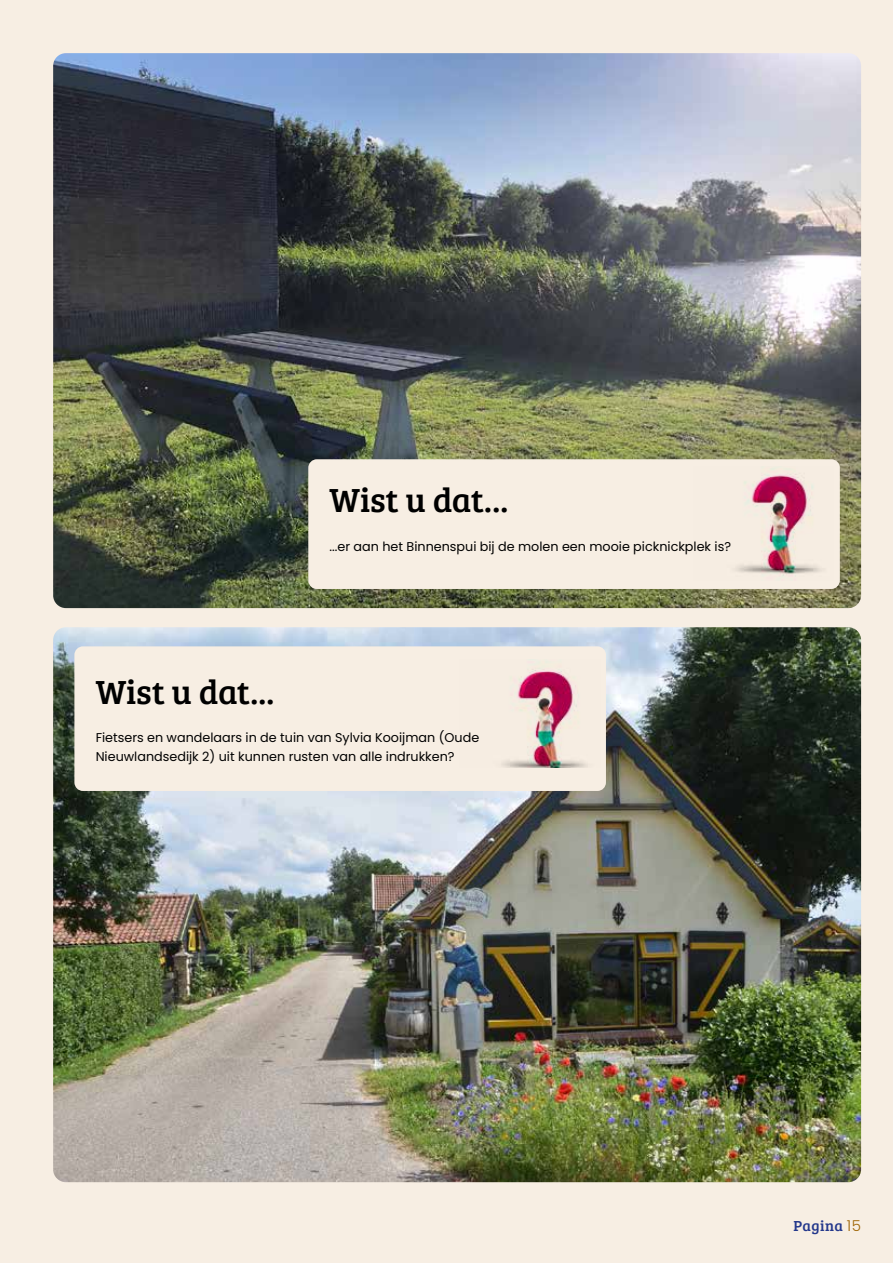
<style>
.page{position:relative;width:893px;height:1263px;background:#f7eee3}
.page>*{position:absolute;margin:0;border:0;box-sizing:border-box;transform-origin:0 0}
.t1{font:34.5px "Bree Serif";letter-spacing:-.005em;color:#000}
.t2{font:15px "Bree Serif";letter-spacing:.025em;color:#23378b}
.t3{font:12.75px/19.2px "Poppins";color:#000}
.s1{font-family:"Poppins";font-weight:300;color:#a06606}
</style>
<div class="page">
<img style="left:53px;top:53px;width:808px;height:555px">
<div style="left:308px;top:459px;width:532px;height:130px;background:#f7eee3;border-radius:9px"></div>
<img style="left:735px;top:468px;width:87px;height:109px">
<img style="left:53px;top:627px;width:808px;height:555px">
<div style="left:74px;top:646px;width:532px;height:145px;background:#f7eee3;border-radius:9px"></div>
<img style="left:501px;top:661px;width:87px;height:106px">
<h1 class="t1" style="left:330px;top:475px;width:180px">Wist u dat...</h1>
<p class="t3" style="left:330px;top:537px;width:403px">...er aan het Binnenspui bij de molen een mooie picknickplek is?</p>
<h1 class="t1" style="left:96px;top:667px;width:180px">Wist u dat...</h1>
<p class="t3" style="left:96px;top:728px;width:385px">Fietsers en wandelaars in de tuin van Sylvia Kooijman (Oude<br>Nieuwlandsedijk 2) uit kunnen rusten van alle indrukken?</p>
<p class="t2" style="left:793px;top:1215px;width:69px">Pagina <span class="s1">15</span></p>
</div>
